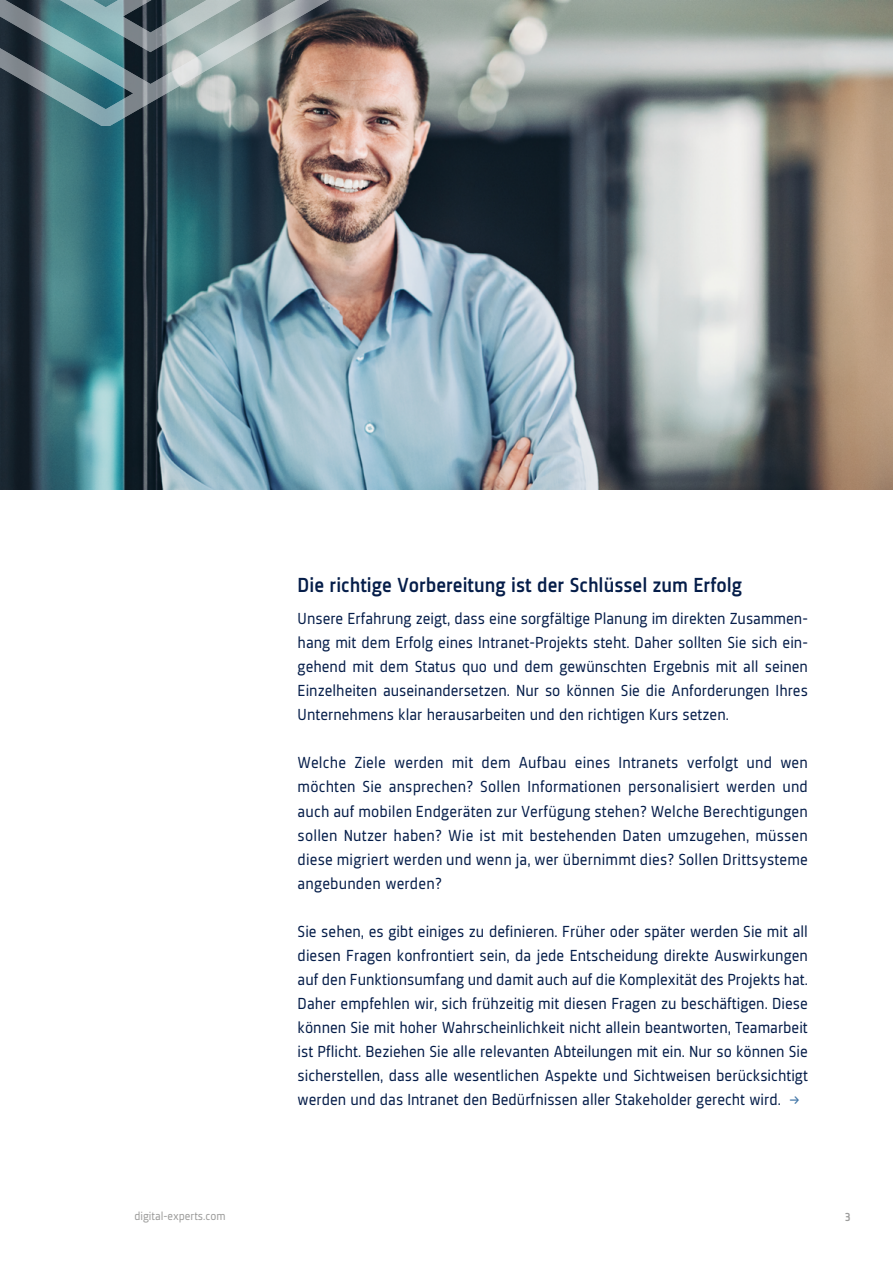
<style>
.page{position:relative;width:893px;height:1263px;background:#fff}
.page>*{position:absolute;margin:0;border:0;box-sizing:border-box;transform-origin:0 0}
.t1{font:500 21px "Sinews Sans Pro";color:#051d49}
.t2{font:16.5px/24px "Sinews Sans Pro";color:#051d49;text-align:justify}
.t3{font:12px "Sinews Sans Pro";color:#9d9d9c}
.t4{font:500 12px "Sinews Sans Pro";color:#9d9d9c}
.s1{color:#4276a7}
</style>
<div class="page">
<img style="left:0;top:0;width:893px;height:489px">
<svg style="left:0;top:0;width:336px;height:126px;background:#758586"></svg>
<p class="t3" style="left:134px;top:1210px;width:93px">digital-experts.com</p>
<p class="t1" style="left:298px;top:573px;width:446px">Die richtige Vorbereitung ist der Schlüssel zum Erfolg</p>
<p class="t2" style="left:298px;top:607px;width:512px">Unsere Erfahrung zeigt, dass eine sorgfältige Planung im direkten Zusammen&shy;hang mit dem Erfolg eines Intranet-Projekts steht. Daher sollten Sie sich ein&shy;gehend mit dem Status quo und dem gewünschten Ergebnis mit all seinen Einzelheiten auseinandersetzen. Nur so können Sie die Anforderungen Ihres Unternehmens klar herausarbeiten und den richtigen Kurs setzen.</p>
<p class="t2" style="left:298px;top:751px;width:512px">Welche Ziele werden mit dem Aufbau eines Intranets verfolgt und wen möchten Sie ansprechen? Sollen Informationen personalisiert werden und auch auf mobilen Endgeräten zur Verfügung stehen? Welche Berechtigungen sollen Nutzer haben? Wie ist mit bestehenden Daten umzugehen, müssen diese migriert werden und wenn ja, wer übernimmt dies? Sollen Drittsysteme angebunden werden?</p>
<p class="t2" style="left:298px;top:919px;width:512px">Sie sehen, es gibt einiges zu definieren. Früher oder später werden Sie mit all diesen Fragen konfrontiert sein, da jede Entscheidung direkte Auswirkungen auf den Funktionsumfang und damit auch auf die Komplexität des Projekts hat.<br>Daher empfehlen wir, sich frühzeitig mit diesen Fragen zu beschäftigen. Diese können Sie mit hoher Wahrscheinlichkeit nicht allein beantworten, Teamarbeit ist Pflicht. Beziehen Sie alle relevanten Abteilungen mit ein. Nur so können Sie sicherstellen, dass alle wesentlichen Aspekte und Sichtweisen berücksichtigt werden und das Intranet den Bedürfnissen aller Stakeholder gerecht wird. <span class="s1">→</span></p>
<p class="t4" style="left:845px;top:1210px;width:7px">3</p>
</div>
